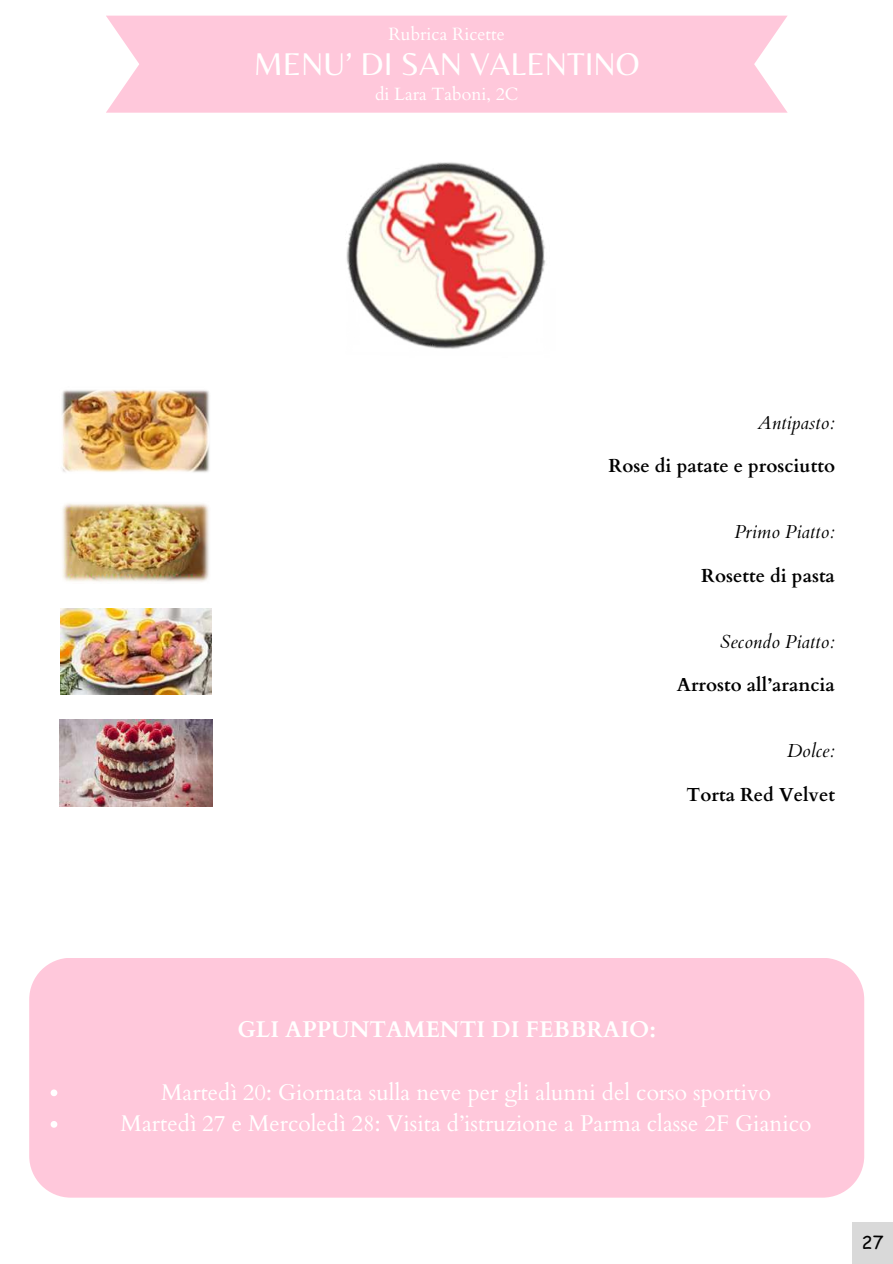
<style>
.page{position:relative;width:893px;height:1264px;background:#fff}
.page>*{position:absolute;margin:0;border:0;box-sizing:border-box;transform-origin:0 0}
.t1{font:32.7px "Belleza";color:#fff}
.t2{font:22.8px/31.5px "Cardo";color:#fff;text-align:center}
.t3{font:700 22.8px "Cardo";color:#fff}
.t4{font:700 18.9px "Cardo";color:#000}
.t5{font:italic 18.9px "Cardo";color:#000}
.t6{font:17.7px "Cardo";color:#fff}
.t7{font:17.7px "Comic Sans MS";color:#000}
</style>
<div class="page">
<div style="left:106px;top:16px;width:681px;height:97px;background:#ffc8db"></div>
<img style="left:62px;top:389px;width:148px;height:84px">
<img style="left:62px;top:503px;width:147px;height:79px">
<img style="left:61px;top:609px;width:151px;height:85px">
<img style="left:60px;top:719px;width:153px;height:87px">
<img style="left:346px;top:162px;width:200px;height:187px">
<div style="left:29px;top:958px;width:835px;height:239px;background:#ffc8db"></div>
<svg style="left:51px;top:1089px;width:6px;height:7px"></svg>
<svg style="left:51px;top:1120px;width:6px;height:7px"></svg>
<div style="left:851px;top:1221px;width:41px;height:42px;background:#d9d9d9"></div>
<p class="t6" style="left:388px;top:22px;width:118px">Rubrica Ricette</p>
<h1 class="t1" style="left:254px;top:45px;width:387px">MENU’ DI SAN VALENTINO</h1>
<p class="t6" style="left:375px;top:83px;width:145px">di Lara Taboni, 2C</p>
<p class="t5" style="left:757px;top:410px;width:79px">Antipasto:</p>
<p class="t4" style="left:608px;top:453px;width:228px">Rose di patate e prosciutto</p>
<p class="t5" style="left:734px;top:519px;width:102px">Primo Piatto:</p>
<p class="t4" style="left:701px;top:563px;width:135px">Rosette di pasta</p>
<p class="t5" style="left:720px;top:628px;width:116px">Secondo Piatto:</p>
<p class="t4" style="left:676px;top:672px;width:160px">Arrosto all’arancia</p>
<p class="t5" style="left:787px;top:738px;width:49px">Dolce:</p>
<p class="t4" style="left:686px;top:782px;width:150px">Torta Red Velvet</p>
<p class="t3" style="left:237px;top:1013px;width:420px">GLI APPUNTAMENTI DI FEBBRAIO:</p>
<p class="t2" style="left:121px;top:1076px;width:692px">Martedì 20: Giornata sulla neve per gli alunni del corso sportivo<br>Martedì 27 e Mercoledì 28: Visita d’istruzione a Parma classe 2F Gianico</p>
<p class="t7" style="left:861px;top:1229px;width:23px">27</p>
</div>
